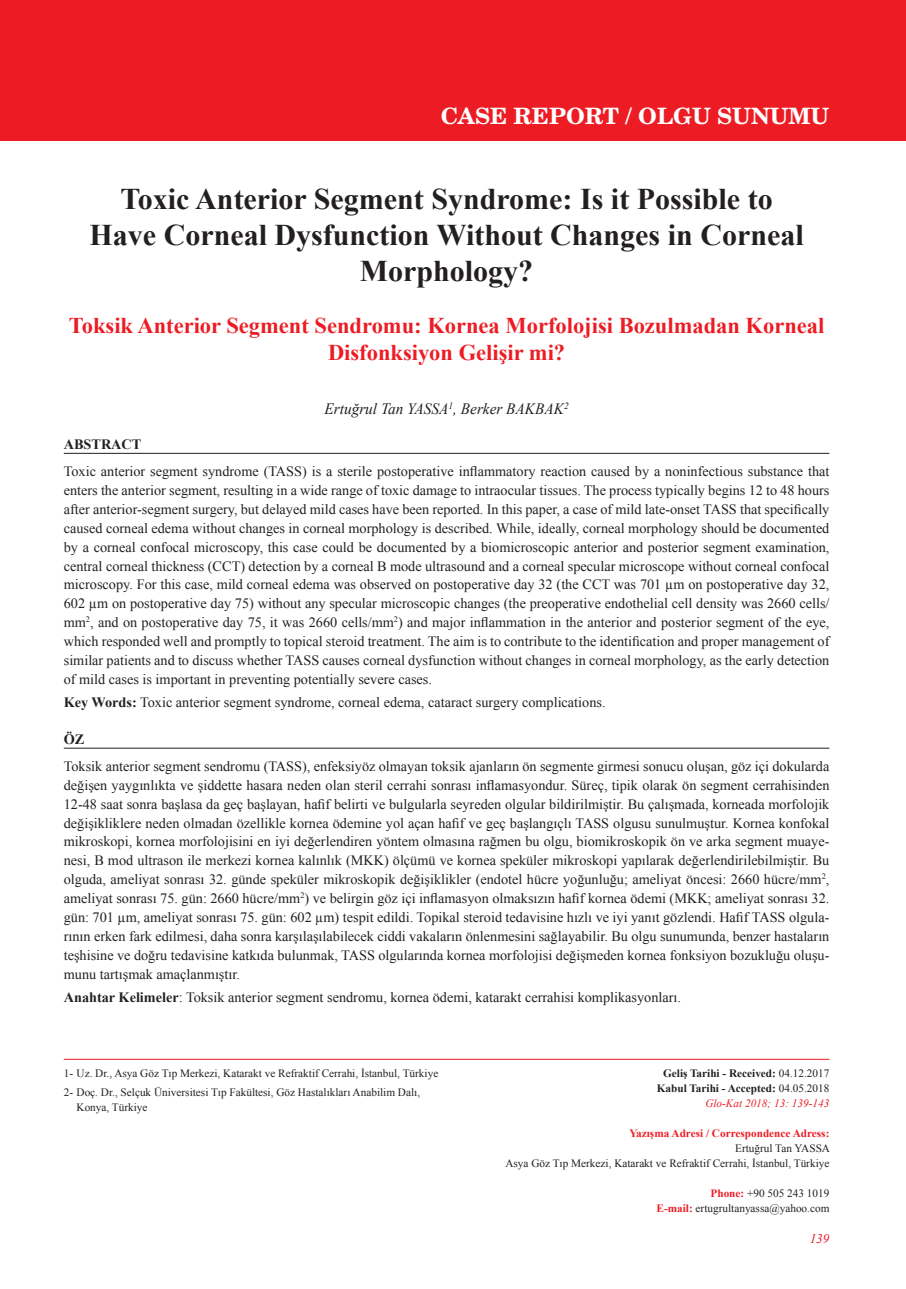
<style>
.page{position:relative;width:906px;height:1289px;background:#fff}
.page>*{position:absolute;margin:0;border:0;box-sizing:border-box;transform-origin:0 0}
.t1{font:700 30px/36px "Times New Roman";color:#231f20;text-align:center}
.t2{font:700 22.5px/27px "Times New Roman";color:#ed1c24;text-align:center}
.t3{font:700 22.5px "Te X Gyre Schola";color:#fff}
.t4{font:italic 15.75px "Times New Roman";color:#231f20}
.t5{font:14.25px/18.9px "Times New Roman";color:#231f20;text-align:justify}
.t6{font:700 14.25px "Times New Roman";color:#231f20}
.t7{font:italic 13.2px "Times New Roman";color:#ed1c24}
.t8{font:11.25px/15px "Times New Roman";color:#231f20;text-align:right}
.t9{font:700 11.25px/15px "Times New Roman";color:#231f20;text-align:right}
.t10{font:700 11.25px "Times New Roman";color:#ed1c24}
.s1{font-weight:700}
.s2{font-weight:400}
.s3{font-weight:400;font-style:italic;color:#ed1c24}
.s4{font-weight:700;color:#ed1c24}
</style>
<div class="page">
<div style="left:0;top:0;width:906px;height:140px;background:#ed1c24"></div>
<hr style="left:64px;top:1058px;width:765px;height:1px;background:#ed1c24">
<hr style="left:64px;top:453px;width:765px;height:1px;background:#231f20">
<hr style="left:64px;top:747px;width:765px;height:1px;background:#231f20">
<h2 class="t3" style="left:441px;top:106px;width:390px">CASE REPORT / OLGU SUNUMU</h2>
<h1 class="t1" style="left:89px;top:181px;width:715px">Toxic Anterior Segment Syndrome: Is it Possible to<br>Have Corneal Dysfunction Without Changes in Corneal<br>Morphology?</h1>
<h2 class="t2" style="left:69px;top:312px;width:757px">Toksik Anterior Segment Sendromu: Kornea Morfolojisi Bozulmadan Korneal<br>Disfonksiyon Gelişir mi?</h2>
<p class="t4" style="left:324px;top:400px;width:246px">Ertuğrul Tan YASSA<sup>1</sup>, Berker BAKBAK<sup>2</sup></p>
<p class="t6" style="left:64px;top:436px;width:79px">ABSTRACT</p>
<p class="t5" style="left:64px;top:462px;width:767px">Toxic anterior segment syndrome (TASS) is a sterile postoperative inflammatory reaction caused by a noninfectious substance that enters the anterior segment, resulting in a wide range of toxic damage to intraocular tissues. The process typically begins 12 to 48 hours after anterior-segment surgery, but delayed mild cases have been reported. In this paper, a case of mild late-onset TASS that specifically caused corneal edema without changes in corneal morphology is described. While, ideally, corneal morphology should be documented by a corneal confocal microscopy, this case could be documented by a biomicroscopic anterior and posterior segment examination, central corneal thickness (CCT) detection by a corneal B mode ultrasound and a corneal specular microscope without corneal confocal microscopy. For this case, mild corneal edema was observed on postoperative day 32 (the CCT was 701 μm on postoperative day 32, 602 μm on postoperative day 75) without any specular microscopic changes (the preoperative endothelial cell density was 2660 cells/ mm<sup>2</sup>, and on postoperative day 75, it was 2660 cells/mm<sup>2</sup>) and major inflammation in the anterior and posterior segment of the eye, which responded well and promptly to topical steroid treatment. The aim is to contribute to the identification and proper management of similar patients and to discuss whether TASS causes corneal dysfunction without changes in corneal morphology, as the early detection of mild cases is important in preventing potentially severe cases.</p>
<p class="t5" style="left:64px;top:692px;width:543px"><span class="s1">Key Words:</span> Toxic anterior segment syndrome, corneal edema, cataract surgery complications.</p>
<p class="t6" style="left:64px;top:730px;width:22px">ÖZ</p>
<p class="t5" style="left:64px;top:756px;width:767px">Toksik anterior segment sendromu (TASS), enfeksiyöz olmayan toksik ajanların ön segmente girmesi sonucu oluşan, göz içi dokularda değişen yaygınlıkta ve şiddette hasara neden olan steril cerrahi sonrası inflamasyondur. Süreç, tipik olarak ön segment cerrahisinden 12-48 saat sonra başlasa da geç başlayan, hafif belirti ve bulgularla seyreden olgular bildirilmiştir. Bu çalışmada, korneada morfolojik değişikliklere neden olmadan özellikle kornea ödemine yol açan hafif ve geç başlangıçlı TASS olgusu sunulmuştur. Kornea konfokal mikroskopi, kornea morfolojisini en iyi değerlendiren yöntem olmasına rağmen bu olgu, biomikroskopik ön ve arka segment muaye&shy;nesi, B mod ultrason ile merkezi kornea kalınlık (MKK) ölçümü ve kornea speküler mikroskopi yapılarak değerlendirilebilmiştir. Bu olguda, ameliyat sonrası 32. günde speküler mikroskopik değişiklikler (endotel hücre yoğunluğu; ameliyat öncesi: 2660 hücre/mm<sup>2</sup>, ameliyat sonrası 75. gün: 2660 hücre/mm<sup>2</sup>) ve belirgin göz içi inflamasyon olmaksızın hafif kornea ödemi (MKK; ameliyat sonrası 32. gün: 701 μm, ameliyat sonrası 75. gün: 602 μm) tespit edildi. Topikal steroid tedavisine hızlı ve iyi yanıt gözlendi. Hafif TASS olgula&shy;rının erken fark edilmesi, daha sonra karşılaşılabilecek ciddi vakaların önlenmesini sağlayabilir. Bu olgu sunumunda, benzer hastaların teşhisine ve doğru tedavisine katkıda bulunmak, TASS olgularında kornea morfolojisi değişmeden kornea fonksiyon bozukluğu oluşu&shy;munu tartışmak amaçlanmıştır.</p>
<p class="t5" style="left:64px;top:987px;width:619px"><span class="s1">Anahtar Kelimeler</span>: Toksik anterior segment sendromu, kornea ödemi, katarakt cerrahisi komplikasyonları.</p>
<p class="t8" style="left:64px;top:1063px;width:376px;line-height:19.2px;text-align:left">1- Uz. Dr., Asya Göz Tıp Merkezi, Katarakt ve Refraktif Cerrahi, İstanbul, Türkiye<br>2- Doç. Dr., Selçuk Üniversitesi Tıp Fakültesi, Göz Hastalıkları Anabilim Dalı,</p>
<p class="t8" style="left:77px;top:1099px;width:73px">Konya, Türkiye</p>
<p class="t9" style="left:657px;top:1065px;width:174px">Geliş Tarihi - Received: <span class="s2">04.12.2017<br></span>Kabul Tarihi - Accepted: <span class="s2">04.05.2018<br></span><span class="s3">Glo-Kat 2018; 13: 139-143</span></p>
<p class="t10" style="left:629px;top:1126px;width:201px">Yazışma Adresi / Correspondence Adress:</p>
<p class="t8" style="left:505px;top:1140px;width:326px">Ertuğrul Tan YASSA<br>Asya Göz Tıp Merkezi, Katarakt ve Refraktif Cerrahi, İstanbul, Türkiye</p>
<p class="t8" style="left:656px;top:1185px;width:174px"><span class="s4">Phone:</span> +90 505 243 1019<br><span class="s4">E-mail:</span> ertugrultanyassa@yahoo.com</p>
<p class="t7" style="left:809px;top:1230px;width:21px">139</p>
</div>
